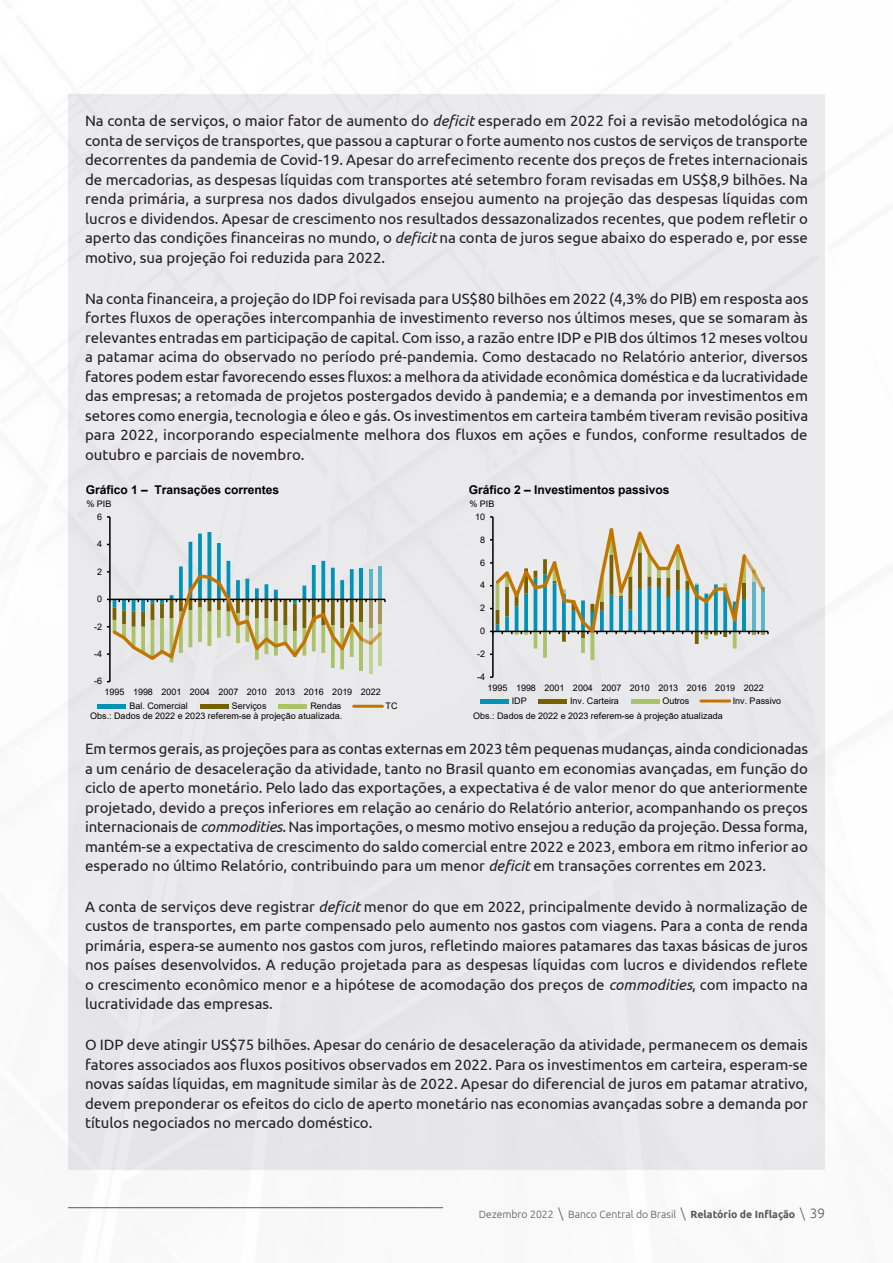
<style>
.page{position:relative;width:893px;height:1263px;background:#fff}
.page>*{position:absolute;margin:0;border:0;box-sizing:border-box;transform-origin:0 0}
._3__Corpo_de_texto{font:15px/19.5px "Ubuntu";color:#231f20;text-align:justify}
.t1{font:700 12px "Arial";letter-spacing:-.005em;color:#000}
.t2{font:300 10.5px "Ubuntu";color:#57585a}
.t3{font:9px/14px "Arial";letter-spacing:.005em;color:#000}
.s1{font-style:italic}
.s2{font-size:13.5px}
.s3{font-weight:700}
</style>
<div class="page">
<div style="left:68px;top:94px;width:757px;height:1075px;background:#ececee"></div>
<hr style="left:68px;top:1207px;width:375px;height:1px;background:#57585a">
<hr style="left:359px;top:568px;width:4px;height:31px;background:#0093b6">
<hr style="left:369px;top:569px;width:4px;height:30px;background:#5cb4ca">
<hr style="left:378px;top:566px;width:4px;height:33px;background:#5cb5ca">
<svg style="left:179px;top:566px;width:4px;height:5px"></svg>
<hr style="left:189px;top:542px;width:3px;height:57px;background:#0093b6">
<svg style="left:198px;top:533px;width:4px;height:38px"></svg>
<svg style="left:207px;top:532px;width:4px;height:39px"></svg>
<svg style="left:217px;top:543px;width:4px;height:28px"></svg>
<hr style="left:227px;top:561px;width:3px;height:38px;background:#0093b6">
<svg style="left:312px;top:565px;width:4px;height:6px"></svg>
<svg style="left:321px;top:561px;width:4px;height:10px"></svg>
<svg style="left:331px;top:568px;width:4px;height:3px"></svg>
<hr style="left:359px;top:623px;width:4px;height:48px;background:#aac367">
<hr style="left:369px;top:628px;width:4px;height:45px;background:#c3d29c">
<hr style="left:378px;top:624px;width:4px;height:41px;background:#c3d29c">
<svg style="left:331px;top:663px;width:4px;height:5px"></svg>
<svg style="left:340px;top:663px;width:4px;height:6px"></svg>
<hr style="left:109px;top:517px;width:2px;height:165px;background:#000">
<svg style="left:107px;top:571px;width:279px;height:92px"></svg>
<hr style="left:97px;top:704px;width:29px;height:4px;background:#0093b6">
<hr style="left:200px;top:704px;width:29px;height:4px;background:#766000">
<hr style="left:279px;top:704px;width:28px;height:4px;background:#aac367">
<hr style="left:354px;top:705px;width:28px;height:3px;background:#c27600">
<svg style="left:562px;top:639px;width:4px;height:3px"></svg>
<svg style="left:695px;top:639px;width:4px;height:5px"></svg>
<hr style="left:534px;top:631px;width:3px;height:17px;background:#aac367">
<hr style="left:543px;top:631px;width:4px;height:27px;background:#afc672">
<hr style="left:581px;top:638px;width:4px;height:15px;background:#adc56d">
<svg style="left:590px;top:639px;width:4px;height:21px"></svg>
<svg style="left:733px;top:639px;width:4px;height:9px"></svg>
<hr style="left:492px;top:517px;width:2px;height:160px;background:#000">
<svg style="left:490px;top:516px;width:279px;height:123px"></svg>
<hr style="left:480px;top:699px;width:29px;height:4px;background:#0093b6">
<hr style="left:538px;top:699px;width:29px;height:4px;background:#766000">
<hr style="left:631px;top:699px;width:28px;height:4px;background:#aac367">
<hr style="left:701px;top:699px;width:29px;height:3px;background:#c27600">
<p class="_3__Corpo_de_texto" style="left:85px;top:111px;width:724px">Na conta de serviços, o maior fator de aumento do <span class="s1">deficit</span> esperado em 2022 foi a revisão metodológica na conta de serviços de transportes, que passou a capturar o forte aumento nos custos de serviços de transporte decorrentes da pandemia de Covid-19. Apesar do arrefecimento recente dos preços de fretes internacionais de mercadorias, as despesas líquidas com transportes até setembro foram revisadas em US$8,9 bilhões. Na renda primária, a surpresa nos dados divulgados ensejou aumento na projeção das despesas líquidas com lucros e dividendos. Apesar de crescimento nos resultados dessazonalizados recentes, que podem refletir o aperto das condições financeiras no mundo, o <span class="s1">deficit</span> na conta de juros segue abaixo do esperado e, por esse motivo, sua projeção foi reduzida para 2022.</p>
<p class="_3__Corpo_de_texto" style="left:85px;top:288px;width:725px">Na conta financeira, a projeção do IDP foi revisada para US$80 bilhões em 2022 (4,3% do PIB) em resposta aos fortes fluxos de operações intercompanhia de investimento reverso nos últimos meses, que se somaram às relevantes entradas em participação de capital. Com isso, a razão entre IDP e PIB dos últimos 12 meses voltou a patamar acima do observado no período pré-pandemia. Como destacado no Relatório anterior, diversos fatores podem estar favorecendo esses fluxos: a melhora da atividade econômica doméstica e da lucratividade das empresas; a retomada de projetos postergados devido à pandemia; e a demanda por investimentos em setores como energia, tecnologia e óleo e gás. Os investimentos em carteira também tiveram revisão positiva para 2022, incorporando especialmente melhora dos fluxos em ações e fundos, conforme resultados de outubro e parciais de novembro.</p>
<p class="t1" style="left:86px;top:481px;width:195px">Gráfico 1 – Transações correntes</p>
<p class="t3" style="left:86px;top:497px;width:26px">% PIB</p>
<p class="t1" style="left:469px;top:481px;width:202px">Gráfico 2 – Investimentos passivos</p>
<p class="t3" style="left:469px;top:497px;width:26px">% PIB</p>
<p class="t3" style="left:97px;top:510px;width:7px">6</p>
<p class="t3" style="left:475px;top:510px;width:12px">10</p>
<p class="t3" style="left:97px;top:537px;width:7px">4</p>
<p class="t3" style="left:480px;top:532px;width:7px">8</p>
<p class="t3" style="left:480px;top:555px;width:7px">6</p>
<p class="t3" style="left:97px;top:564px;width:7px">2</p>
<p class="t3" style="left:480px;top:578px;width:7px">4</p>
<p class="t3" style="left:97px;top:592px;width:7px">0</p>
<p class="t3" style="left:480px;top:601px;width:7px">2</p>
<p class="t3" style="left:94px;top:619px;width:10px">-2</p>
<p class="t3" style="left:480px;top:624px;width:7px">0</p>
<p class="t3" style="left:94px;top:647px;width:10px">-4</p>
<p class="t3" style="left:477px;top:647px;width:10px">-2</p>
<p class="t3" style="left:94px;top:674px;width:10px">-6</p>
<p class="t3" style="left:129px;top:685px;width:253px;text-indent:-25px">1995 1998 2001 2004 2007 2010 2013 2016 2019 2022<br>Bal. Comercial</p>
<p class="t3" style="left:232px;top:699px;width:36px">Serviços</p>
<p class="t3" style="left:310px;top:699px;width:32px">Rendas</p>
<p class="t3" style="left:385px;top:699px;width:14px">TC</p>
<p class="t3" style="left:90px;top:709px;width:254px">Obs.: Dados de 2022 e 2023 referem-se à projeção atualizada.</p>
<p class="t3" style="left:477px;top:670px;width:10px">-4</p>
<p class="t3" style="left:512px;top:681px;width:253px;line-height:13.2px;text-indent:-24px">1995 1998 2001 2004 2007 2010 2013 2016 2019 2022<br>IDP</p>
<p class="t3" style="left:570px;top:694px;width:50px">Inv. Carteira</p>
<p class="t3" style="left:662px;top:694px;width:28px">Outros</p>
<p class="t3" style="left:733px;top:694px;width:50px">Inv. Passivo</p>
<p class="t3" style="left:473px;top:709px;width:251px">Obs.: Dados de 2022 e 2023 referem-se à projeção atualizada</p>
<p class="_3__Corpo_de_texto" style="left:85px;top:738px;width:725px">Em termos gerais, as projeções para as contas externas em 2023 têm pequenas mudanças, ainda condicionadas a um cenário de desaceleração da atividade, tanto no Brasil quanto em economias avançadas, em função do ciclo de aperto monetário. Pelo lado das exportações, a expectativa é de valor menor do que anteriormente projetado, devido a preços inferiores em relação ao cenário do Relatório anterior, acompanhando os preços internacionais de <span class="s1">commodities</span>. Nas importações, o mesmo motivo ensejou a redução da projeção. Dessa forma, mantém-se a expectativa de crescimento do saldo comercial entre 2022 e 2023, embora em ritmo inferior ao esperado no último Relatório, contribuindo para um menor <span class="s1">deficit</span> em transações correntes em 2023.</p>
<p class="_3__Corpo_de_texto" style="left:85px;top:896px;width:724px">A conta de serviços deve registrar <span class="s1">deficit</span> menor do que em 2022, principalmente devido à normalização de custos de transportes, em parte compensado pelo aumento nos gastos com viagens. Para a conta de renda primária, espera-se aumento nos gastos com juros, refletindo maiores patamares das taxas básicas de juros nos países desenvolvidos. A redução projetada para as despesas líquidas com lucros e dividendos reflete o crescimento econômico menor e a hipótese de acomodação dos preços de <span class="s1">commodities</span>, com impacto na lucratividade das empresas.</p>
<p class="_3__Corpo_de_texto" style="left:85px;top:1034px;width:724px">O IDP deve atingir US$75 bilhões. Apesar do cenário de desaceleração da atividade, permanecem os demais fatores associados aos fluxos positivos observados em 2022. Para os investimentos em carteira, esperam-se novas saídas líquidas, em magnitude similar às de 2022. Apesar do diferencial de juros em patamar atrativo, devem preponderar os efeitos do ciclo de aperto monetário nas economias avançadas sobre a demanda por títulos negociados no mercado doméstico.</p>
<p class="t2" style="left:479px;top:1208px;width:348px">Dezembro 2022 <span class="s2">\</span> Banco Central do Brasil <span class="s2">\</span> <span class="s3">Relatório de Inflação</span> <span class="s2">\ 39</span></p>
</div>
